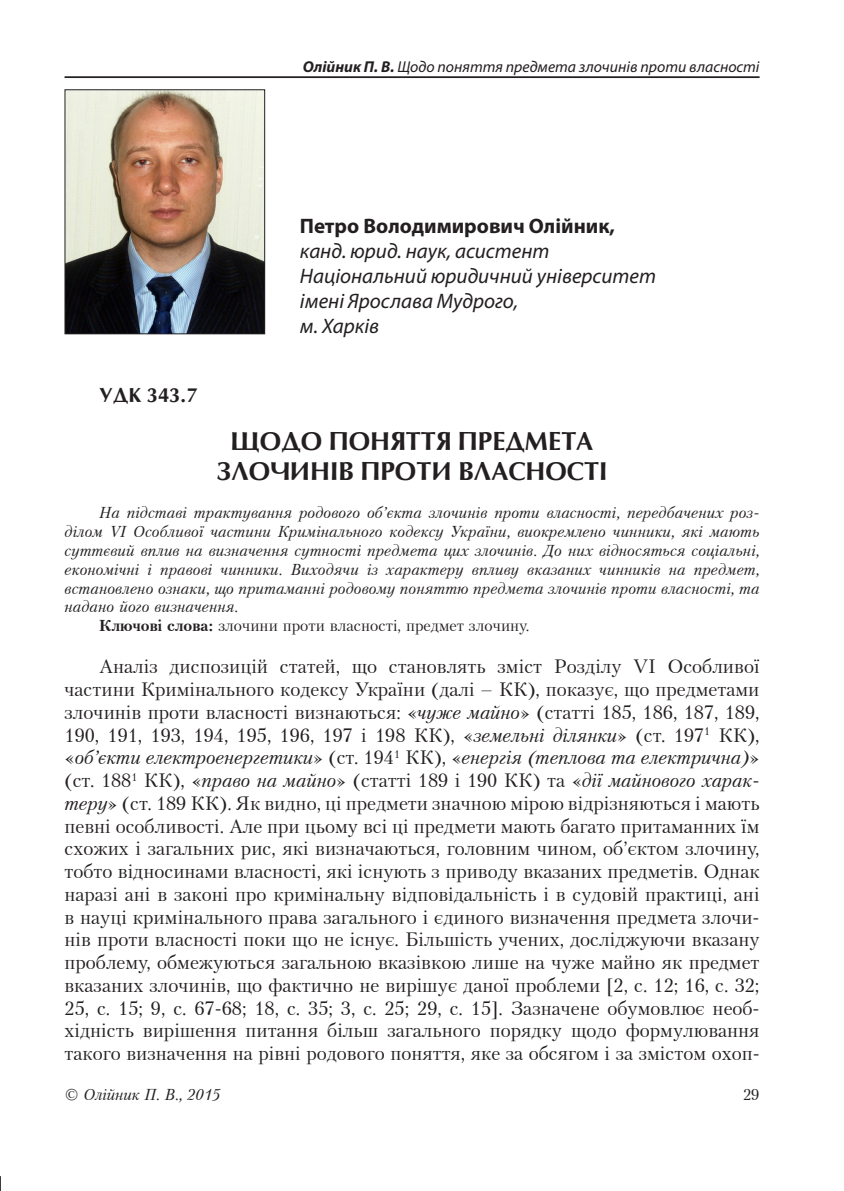
<style>
.page{position:relative;width:844px;height:1191px;background:#fff}
.page>*{position:absolute;margin:0;border:0;box-sizing:border-box;transform-origin:0 0}
.Заголовок{font:700 24.5px/29.4px "Opium";color:#231f20;text-align:center}
.Под_именем{font:italic 21px "Myriad Pro";color:#231f20}
.Имя{font:700 21px "Myriad Pro";color:#231f20}
.Текст{font:19.25px/22.8px "Petersburg CTT";color:#231f20;text-align:justify}
.УДК{font:700 19.25px "Opium";color:#231f20}
.Анотация{font:italic 15.75px/18.9px "Petersburg CTT";letter-spacing:.01em;color:#231f20;text-align:justify}
.t1{font:italic 15.75px "Myriad Pro";color:#231f20}
.Анотация-2{font:15.75px "Petersburg CTT";color:#231f20}
.s1{font-weight:700}
.s2{font-style:italic}
</style>
<div class="page">
<hr style="left:64px;top:76px;width:695px;height:2px;background:#231f20">
<svg style="left:0;top:1176px;width:1px;height:15px"></svg>
<img style="left:66px;top:91px;width:197px;height:241px">
<div style="left:64px;top:89px;width:201px;height:245px;border:1px solid #231f20"></div>
<p class="t1" style="left:303px;top:57px;width:458px"><span class="s1">Олійник П. В.</span> Щодо поняття предмета злочинів проти власності</p>
<p class="УДК" style="left:99px;top:382px;width:99px">УДК 343.7</p>
<p class="Имя" style="left:300px;top:212px;width:316px">Петро Володимирович Олійник,</p>
<p class="Под_именем" style="left:300px;top:238px;width:251px">канд. юрид. наук, асистент</p>
<p class="Под_именем" style="left:300px;top:263px;width:357px">Національний юридичний університет</p>
<p class="Под_именем" style="left:300px;top:288px;width:220px">імені Ярослава Мудрого,</p>
<p class="Под_именем" style="left:300px;top:313px;width:81px">м. Харків</p>
<p class="Заголовок" style="left:216px;top:426px;width:392px">ЩОДО ПОНЯТТЯ ПРЕДМЕТА<br>ЗЛОЧИНІВ ПРОТИ ВЛАСНОСТІ</p>
<p class="Анотация" style="left:64px;top:503px;width:696px;text-indent:35px">На підставі трактування родового об’єкта злочинів проти власності, передбачених роз&shy;ділом VI Особливої частини Кримінального кодексу України, виокремлено чинники, які мають суттєвий вплив на визначення сутності предмета цих злочинів. До них відносяться соціальні, економічні і правові чинники. Виходячи із характеру впливу вказаних чинників на предмет, встановлено ознаки, що притаманні родовому поняттю предмета злочинів проти власності, та надано його визначення.</p>
<p class="Анотация-2" style="left:99px;top:616px;width:431px"><span class="s1">Ключові слова:</span> злочини проти власності, предмет злочину.</p>
<p class="Текст" style="left:64px;top:655px;width:696px;text-indent:35px">Аналіз диспозицій статей, що становлять зміст Розділу VI Особливої частини Кримінального кодексу України (далі – КК), показує, що предметами злочинів проти власності визнаються: «<span class="s2">чуже майно</span>» (статті 185, 186, 187, 189, 190, 191, 193, 194, 195, 196, 197 і 198 КК), «<span class="s2">земельні ділянки</span>» (ст. 197<sup>1</sup> КК), «<span class="s2">об’єкти електроенергетики</span>» (ст. 194<sup>1</sup> КК), «<span class="s2">енергія (теплова та електрична)</span>» (ст. 188<sup>1</sup> КК), «<span class="s2">право на майно</span>» (статті 189 і 190 КК) та «<span class="s2">дії майнового харак&shy;теру</span>» (ст. 189 КК). Як видно, ці предмети значною мірою відрізняються і мають певні особливості. Але при цьому всі ці предмети мають багато притаманних їм схожих і загальних рис, які визначаються, головним чином, об’єктом злочину, тобто відносинами власності, які існують з приводу вказаних предметів. Однак наразі ані в законі про кримінальну відповідальність і в судовій практиці, ані в науці кримінального права загального і єдиного визначення предмета злочи&shy;нів проти власності поки що не існує. Більшість учених, досліджуючи вказану проблему, обмежуються загальною вказівкою лише на чуже майно як предмет вказаних злочинів, що фактично не вирішує даної проблеми [2, с. 12; 16, с. 32; 25, с. 15; 9, с. 67-68; 18, с. 35; 3, с. 25; 29, с. 15]. Зазначене обумовлює необ&shy;хідність вирішення питання більш загального порядку щодо формулювання такого визначення на рівні родового поняття, яке за обсягом і за змістом охоп-</p>
<p class="Анотация" style="left:64px;top:1085px;width:157px">© Олійник П. В., 2015</p>
<p class="Анотация-2" style="left:742px;top:1085px;width:18px">29</p>
</div>
